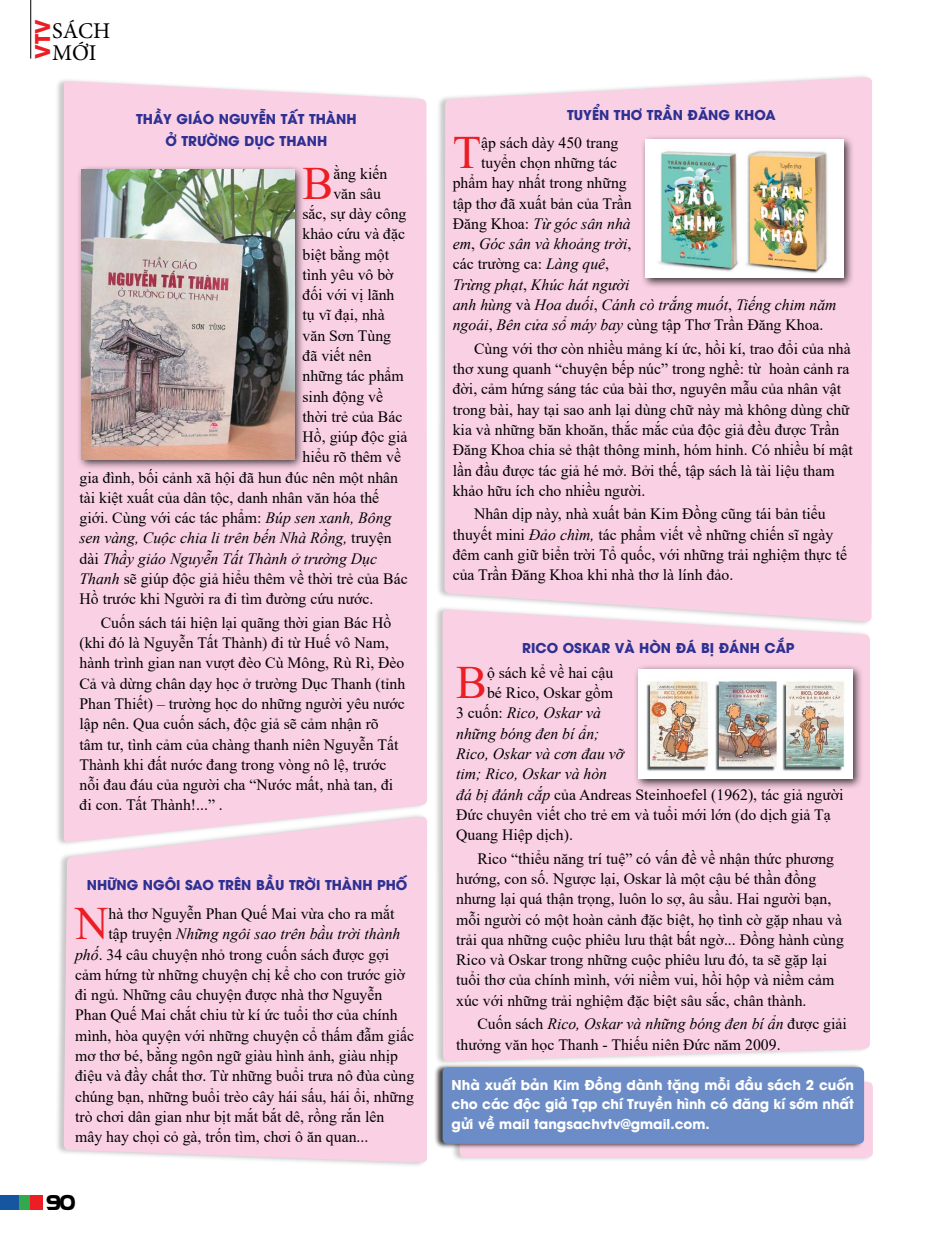
<style>
.page{position:relative;width:936px;height:1234px;background:#fff}
.page>*{position:absolute;margin:0;border:0;box-sizing:border-box;transform-origin:0 0}
.t1{font:46.35px "Times New Roman";color:#ed1d24}
.t2{font:22.5px/21.8px "Minion Pro";letter-spacing:.005em;color:#000}
.t3{font:21px "UTM Eremitage";color:#000}
.t4{font:700 20.25px "UTM Avo";color:#ed1d24}
.t5{font:15.75px/20.2px "Times New Roman";color:#000}
.t6{font:italic 15.75px "Times New Roman";color:#000}
.t7{font:700 13.5px/19.5px "UTM Avo";color:#fff;text-align:justify}
.t8{font:700 13.5px/21.6px "UTM Avo";color:#2e3092;text-align:center}
.s1{font-style:italic}
.s2{font-style:normal}
</style>
<div class="page">
<div style="left:18px;top:1194px;width:13px;height:15px;background:#33a94e"></div>
<div style="left:31px;top:1194px;width:12px;height:15px;background:#ed1d24"></div>
<div style="left:0;top:1194px;width:18px;height:15px;background:#1655a0"></div>
<div style="left:55px;top:812px;width:372px;height:355px;background:#000;opacity:.75"></div>
<div style="left:64px;top:847px;width:363px;height:315px;background:#fad1e4"></div>
<div style="left:435px;top:73px;width:437px;height:553px;background:#000;opacity:.75"></div>
<div style="left:444px;top:77px;width:428px;height:544px;background:#fad1e4"></div>
<div style="left:433px;top:605px;width:437px;height:460px;background:#000;opacity:.75"></div>
<div style="left:442px;top:609px;width:428px;height:452px;background:#fad1e4"></div>
<div style="left:633px;top:663px;width:230px;height:126px;background:#000;opacity:.75"></div>
<img style="left:638px;top:669px;width:214px;height:109px">
<div style="left:450px;top:1077px;width:423px;height:84px;background:#000;opacity:.75"></div>
<div style="left:459px;top:1081px;width:413px;height:76px;background:#fad1e4;border-radius:5px"></div>
<div style="left:433px;top:1062px;width:431px;height:86px;background:#000;opacity:.75"></div>
<div style="left:442px;top:1066px;width:422px;height:77px;background:#6c8cc7;border-radius:5px"></div>
<div style="left:55px;top:77px;width:372px;height:770px;background:#000;opacity:.75"></div>
<div style="left:64px;top:81px;width:363px;height:761px;background:#fad1e4"></div>
<div style="left:76px;top:164px;width:229px;height:306px;background:#000;opacity:.75"></div>
<img style="left:81px;top:169px;width:213px;height:290px">
<div style="left:639px;top:134px;width:215px;height:155px;background:#000;opacity:.75"></div>
<img style="left:645px;top:140px;width:198px;height:138px">
<hr style="left:30px;top:0;width:1px;height:59px;background:#000">
<p class="t4" style="left:26px;top:59px;width:41px;rotate:-90deg">VTV</p>
<h2 class="t2" style="left:52px;top:20px;width:60px">SÁCH<br>MỚI</h2>
<p class="t8" style="left:136px;top:107px;width:222px">Thầy giáo Nguyễn Tất Thành ở trường Dục Thanh</p>
<h1 class="t1" style="left:302px;top:151px;width:32px">B</h1>
<p class="t5" style="left:333px;top:163px;width:55px">ằng kiến</p>
<p class="t5" style="left:333px;top:183px;width:49px">văn sâu</p>
<p class="t5" style="left:302px;top:203px;width:105px">sắc, sự dày công</p>
<p class="t5" style="left:302px;top:223px;width:104px">khảo cứu và đặc</p>
<p class="t5" style="left:302px;top:244px;width:88px">biệt bằng một</p>
<p class="t5" style="left:302px;top:264px;width:93px">tình yêu vô bờ</p>
<p class="t5" style="left:302px;top:284px;width:93px">đối với vị lãnh</p>
<p class="t5" style="left:302px;top:304px;width:84px">tụ vĩ đại, nhà</p>
<p class="t5" style="left:302px;top:325px;width:90px">văn Sơn Tùng</p>
<p class="t5" style="left:302px;top:345px;width:71px">đã viết nên</p>
<p class="t5" style="left:302px;top:365px;width:103px">những tác phẩm</p>
<p class="t5" style="left:302px;top:385px;width:82px">sinh động về</p>
<p class="t5" style="left:302px;top:406px;width:101px">thời trẻ của Bác</p>
<p class="t5" style="left:302px;top:426px;width:106px">Hồ, giúp độc giả</p>
<p class="t5" style="left:302px;top:446px;width:100px">hiểu rõ thêm về</p>
<p class="t5" style="left:79px;top:466px;width:320px">gia đình, bối cảnh xã hội đã hun đúc nên một nhân</p>
<p class="t5" style="left:79px;top:487px;width:301px">tài kiệt xuất của dân tộc, danh nhân văn hóa thế</p>
<p class="t5" style="left:79px;top:507px;width:313px">giới. Cùng với các tác phẩm: <span class="s1">Búp sen xanh, Bông</span></p>
<p class="t6" style="left:79px;top:527px;width:313px">sen vàng, Cuộc chia li trên bến Nhà Rồng, <span class="s2">truyện</span></p>
<p class="t6" style="left:79px;top:547px;width:299px"><span class="s2">dài</span> Thầy giáo Nguyễn Tất Thành ở trường Dục</p>
<p class="t5" style="left:79px;top:568px;width:330px"><span class="s1">Thanh</span> sẽ giúp độc giả hiểu thêm về thời trẻ của Bác</p>
<p class="t5" style="left:79px;top:588px;width:295px">Hồ trước khi Người ra đi tìm đường cứu nước.</p>
<p class="t5" style="left:79px;top:612px;width:327px;text-indent:21px">Cuốn sách tái hiện lại quãng thời gian Bác Hồ (khi đó là Nguyễn Tất Thành) đi từ Huế vô Nam, hành trình gian nan vượt đèo Cù Mông, Rù Rì, Đèo Cả và dừng chân dạy học ở trường Dục Thanh (tỉnh Phan Thiết) – trường học do những người yêu nước lập nên. Qua cuốn sách, độc giả sẽ cảm nhận rõ tâm tư, tình cảm của chàng thanh niên Nguyễn Tất Thành khi đất nước đang trong vòng nô lệ, trước nỗi đau đáu của người cha “Nước mất, nhà tan, đi đi con. Tất Thành!...” .</p>
<p class="t8" style="left:87px;top:872px;width:322px">Những ngôi sao trên bầu trời thành phố</p>
<h1 class="t1" style="left:75px;top:890px;width:35px">N</h1>
<p class="t5" style="left:109px;top:903px;width:287px">hà thơ Nguyễn Phan Quế Mai vừa cho ra mắt</p>
<p class="t6" style="left:109px;top:923px;width:293px"><span class="s2">tập truyện</span> Những ngôi sao trên bầu trời thành</p>
<p class="t5" style="left:75px;top:943px;width:315px"><span class="s1">phố</span>. 34 câu chuyện nhỏ trong cuốn sách được gợi</p>
<p class="t5" style="left:75px;top:963px;width:331px">cảm hứng từ những chuyện chị kể cho con trước giờ</p>
<p class="t5" style="left:75px;top:984px;width:309px">đi ngủ. Những câu chuyện được nhà thơ Nguyễn</p>
<p class="t5" style="left:75px;top:1004px;width:324px">Phan Quế Mai chắt chiu từ kí ức tuổi thơ của chính</p>
<p class="t5" style="left:75px;top:1024px;width:340px">mình, hòa quyện với những chuyện cổ thấm đẫm giấc</p>
<p class="t5" style="left:75px;top:1044px;width:324px">mơ thơ bé, bằng ngôn ngữ giàu hình ảnh, giàu nhịp</p>
<p class="t5" style="left:75px;top:1065px;width:340px">điệu và đầy chất thơ. Từ những buổi trưa nô đùa cùng</p>
<p class="t5" style="left:75px;top:1085px;width:340px">chúng bạn, những buổi trèo cây hái sấu, hái ổi, những</p>
<p class="t5" style="left:75px;top:1105px;width:311px">trò chơi dân gian như bịt mắt bắt dê, rồng rắn lên</p>
<p class="t5" style="left:75px;top:1125px;width:295px">mây hay chọi cỏ gà, trốn tìm, chơi ô ăn quan...</p>
<h3 class="t3" style="left:45px;top:1186px;width:31px">90</h3>
<p class="t8" style="left:567px;top:103px;width:26px">Tuyển</p>
<p class="t8" style="left:614px;top:103px;width:163px">thơ Trần Đăng Khoa</p>
<h1 class="t1" style="left:452px;top:120px;width:30px">T</h1>
<p class="t5" style="left:481px;top:132px;width:139px">ập sách dày 450 trang</p>
<p class="t5" style="left:481px;top:152px;width:137px">tuyển chọn những tác</p>
<p class="t5" style="left:452px;top:172px;width:175px">phẩm hay nhất trong những</p>
<p class="t5" style="left:452px;top:193px;width:180px">tập thơ đã xuất bản của Trần</p>
<p class="t6" style="left:452px;top:213px;width:179px"><span class="s2">Đăng Khoa:</span> Từ góc sân nhà</p>
<p class="t6" style="left:452px;top:233px;width:180px">em<span class="s2">,</span> Góc sân và khoảng trời<span class="s2">,</span></p>
<p class="t5" style="left:452px;top:253px;width:158px">các trường ca: <span class="s1">Làng quê</span>,</p>
<p class="t6" style="left:452px;top:273px;width:178px">Trừng phạt<span class="s2">,</span> Khúc hát người</p>
<p class="t6" style="left:452px;top:294px;width:385px">anh hùng <span class="s2">và</span> Hoa duối<span class="s2">,</span> Cánh cò trắng muốt<span class="s2">,</span> Tiếng chim năm</p>
<p class="t5" style="left:452px;top:314px;width:372px"><span class="s1">ngoái</span>, <span class="s1">Bên cửa sổ máy bay</span> cùng tập Thơ Trần Đăng Khoa.</p>
<p class="t5" style="left:452px;top:338px;width:401px;text-indent:21px">Cùng với thơ còn nhiều mảng kí ức, hồi kí, trao đổi của nhà thơ xung quanh “chuyện bếp núc” trong nghề: từ hoàn cảnh ra đời, cảm hứng sáng tác của bài thơ, nguyên mẫu của nhân vật trong bài, hay tại sao anh lại dùng chữ này mà không dùng chữ kia và những băn khoăn, thắc mắc của độc giả đều được Trần Đăng Khoa chia sẻ thật thông minh, hóm hỉnh. Có nhiều bí mật lần đầu được tác giả hé mở. Bởi thế, tập sách là tài liệu tham khảo hữu ích cho nhiều người.</p>
<p class="t5" style="left:452px;top:503px;width:396px;text-indent:21px">Nhân dịp này, nhà xuất bản Kim Đồng cũng tái bản tiểu thuyết mini <span class="s1">Đảo chìm,</span> tác phẩm viết về những chiến sĩ ngày đêm canh giữ biển trời Tổ quốc, với những trải nghiệm thực tế của Trần Đăng Khoa khi nhà thơ là lính đảo.</p>
<p class="t8" style="left:522px;top:635px;width:274px">Rico Oskar và hòn đá bị đánh cắp</p>
<h1 class="t1" style="left:456px;top:649px;width:32px">B</h1>
<p class="t5" style="left:487px;top:662px;width:128px">ộ sách kể về hai cậu</p>
<p class="t5" style="left:487px;top:682px;width:127px">bé Rico, Oskar gồm</p>
<p class="t6" style="left:456px;top:702px;width:146px"><span class="s2">3 cuốn:</span> Rico, Oskar và</p>
<p class="t6" style="left:456px;top:722px;width:145px">những bóng đen bí ẩn;</p>
<p class="t6" style="left:456px;top:742px;width:170px">Rico, Oskar và cơn đau vỡ</p>
<p class="t6" style="left:456px;top:763px;width:152px">tim; Rico, Oskar và hòn</p>
<p class="t5" style="left:456px;top:783px;width:389px"><span class="s1">đá bị đánh cắp</span> của Andreas Steinhoefel (1962), tác giả người</p>
<p class="t5" style="left:456px;top:803px;width:376px">Đức chuyên viết cho trẻ em và tuổi mới lớn (do dịch giả Tạ</p>
<p class="t5" style="left:456px;top:824px;width:118px">Quang Hiệp dịch).</p>
<p class="t5" style="left:456px;top:847px;width:389px;text-indent:21px">Rico “thiểu năng trí tuệ” có vấn đề về nhận thức phương hướng, con số. Ngược lại, Oskar là một cậu bé thần đồng nhưng lại quá thận trọng, luôn lo sợ, âu sầu. Hai người bạn, mỗi người có một hoàn cảnh đặc biệt, họ tình cờ gặp nhau và trải qua những cuộc phiêu lưu thật bất ngờ... Đồng hành cùng Rico và Oskar trong những cuộc phiêu lưu đó, ta sẽ gặp lại tuổi thơ của chính mình, với niềm vui, hồi hộp và niềm cảm xúc với những trải nghiệm đặc biệt sâu sắc, chân thành.</p>
<p class="t5" style="left:456px;top:1013px;width:392px;text-indent:21px">Cuốn sách <span class="s1">Rico, Oskar và những bóng đen bí ẩn</span> được giải thưởng văn học Thanh - Thiếu niên Đức năm 2009.</p>
<p class="t7" style="left:451px;top:1073px;width:404px">Nhà xuất bản Kim Đồng dành tặng mỗi đầu sách 2 cuốn cho các độc giả Tạp chí Truyền hình có đăng kí sớm nhất gửi về mail tangsachvtv@gmail.com.</p>
</div>
